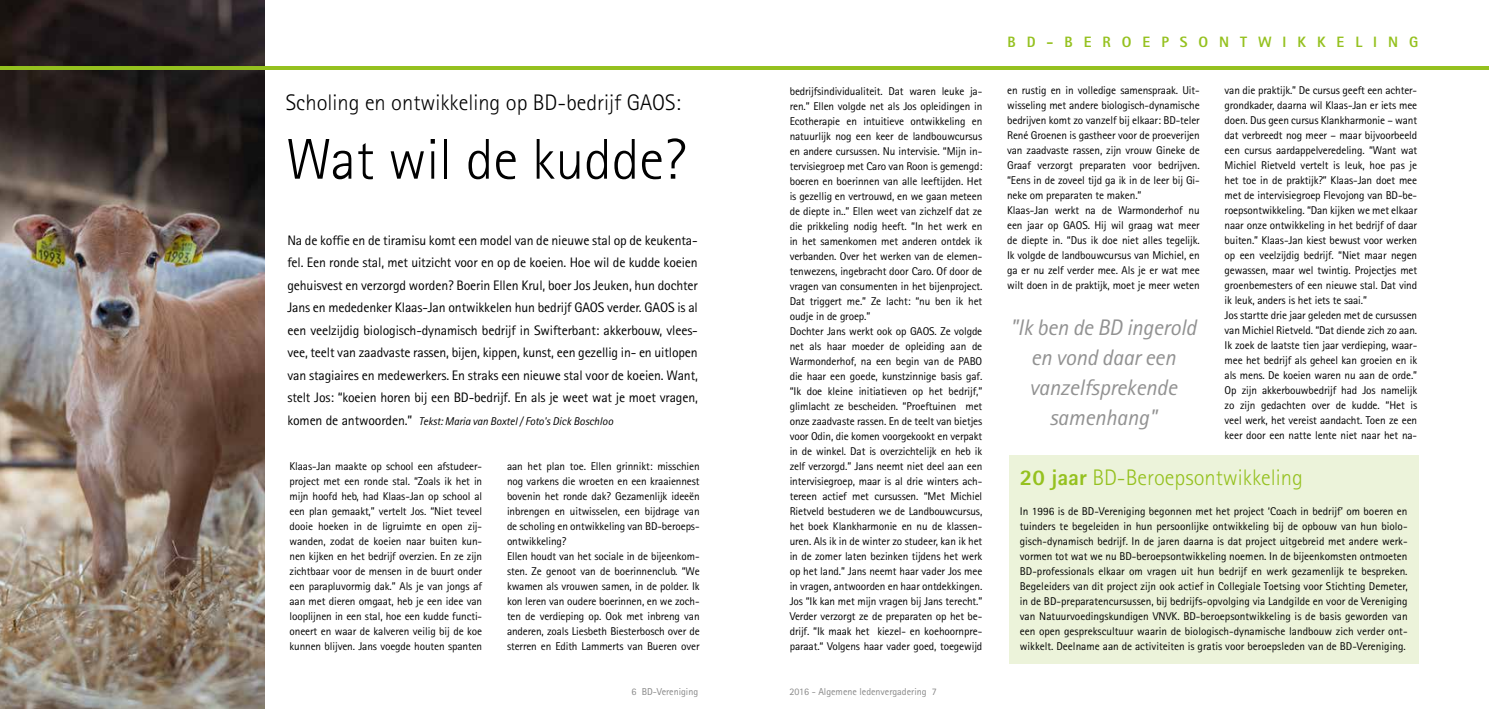
<style>
.page{position:relative;width:1489px;height:709px;background:#fff}
.page>*{position:absolute;margin:0;border:0;box-sizing:border-box;transform-origin:0 0}
.t1{font:300 57.5px "Rotis Sans Serif";color:#000}
.t2{font:italic 22.5px/30px "Rotis Sans Serif";letter-spacing:-.01em;color:#929292;text-align:center}
.t3{font:300 22.5px "Rotis Sans Serif";color:#000}
.t4{font:300 22.5px "Rotis Sans Serif";color:#95c11f}
.t5{font:800 15px "Rotis Sans Serif";letter-spacing:.73em;color:#95c11f}
.t6{font:13.75px/22.5px "Rotis Sans Serif";letter-spacing:-.01em;color:#000;text-align:justify}
.t7{font:11.25px/15px "Rotis Sans Serif";letter-spacing:-.01em;color:#000}
.t8{font:italic 11.25px "Rotis Sans Serif";letter-spacing:-.01em;color:#000}
.t9{font:10px "Rotis Sans Serif";color:#878787}
.s1{font-style:normal;font-size:13.75px}
.s2{font-weight:800}
</style>
<div class="page">
<div style="left:1009px;top:455px;width:409px;height:209px;background:#ecf3da"></div>
<img style="left:0;top:0;width:265px;height:709px">
<hr style="left:0;top:66px;width:1488px;height:4px;background:#95c11f">
<h2 class="t3" style="left:286px;top:89px;width:396px">Scholing en ontwikkeling op BD-bedrijf GAOS:</h2>
<h1 class="t1" style="left:286px;top:126px;width:402px">Wat wil de kudde?</h1>
<p class="t6" style="left:287px;top:229px;width:412px">Na de koffie en de tiramisu komt een model van de nieuwe stal op de keukenta&shy;fel. Een ronde stal, met uitzicht voor en op de koeien. Hoe wil de kudde koeien gehuisvest en verzorgd worden? Boerin Ellen Krul, boer Jos Jeuken, hun dochter Jans en mededenker Klaas-Jan ontwikkelen hun bedrijf GAOS verder. GAOS is al een veelzijdig biologisch-dynamisch bedrijf in Swifterbant: akkerbouw, vlees&shy;vee, teelt van zaadvaste rassen, bijen, kippen, kunst, een gezellig in- en uitlopen van stagiaires en medewerkers. En straks een nieuwe stal voor de koeien. Want, stelt Jos: “koeien horen bij een BD-bedrijf. En als je weet wat je moet vragen,</p>
<p class="t8" style="left:287px;top:414px;width:327px"><span class="s1">komen de antwoorden.”</span> Tekst: Maria van Boxtel / Foto's Dick Boschloo</p>
<p class="t7" style="left:289px;top:458px;width:194px;text-align:justify">Klaas-Jan maakte op school een afstudeer&shy;project met een ronde stal. “Zoals ik het in mijn hoofd heb, had Klaas-Jan op school al een plan gemaakt,” vertelt Jos. “Niet teveel dooie hoeken in de ligruimte en open zij&shy;wanden, zodat de koeien naar buiten kun&shy;nen kijken en het bedrijf overzien. En ze zijn zichtbaar voor de mensen in de buurt onder een parapluvormig dak.” Als je van jongs af aan met dieren omgaat, heb je een idee van looplijnen in een stal, hoe een kudde functi&shy;oneert en waar de kalveren veilig bij de koe kunnen blijven. Jans voegde houten spanten</p>
<p class="t7" style="left:507px;top:458px;width:194px">aan het plan toe. Ellen grinnikt: misschien nog varkens die wroeten en een kraaiennest bovenin het ronde dak? Gezamenlijk ideeën inbrengen en uitwisselen, een bijdrage van de scholing en ontwikkeling van BD-beroeps&shy;ontwikkeling?<br>Ellen houdt van het sociale in de bijeenkom&shy;sten. Ze genoot van de boerinnenclub. “We kwamen als vrouwen samen, in de polder. Ik kon leren van oudere boerinnen, en we zoch&shy;ten de verdieping op. Ook met inbreng van anderen, zoals Liesbeth Biesterbosch over de sterren en Edith Lammerts van Bueren over</p>
<h3 class="t5" style="left:1007px;top:32px;width:412px">BD-BEROEPSONTWIKKELING</h3>
<p class="t7" style="left:789px;top:83px;width:194px">bedrijfsindividualiteit. Dat waren leuke ja&shy;ren.” Ellen volgde net als Jos opleidingen in Ecotherapie en intuitieve ontwikkeling en natuurlijk nog een keer de landbouwcursus en andere cursussen. Nu intervisie. “Mijn in&shy;tervisiegroep met Caro van Roon is gemengd: boeren en boerinnen van alle leeftijden. Het is gezellig en vertrouwd, en we gaan meteen de diepte in..” Ellen weet van zichzelf dat ze die prikkeling nodig heeft. “In het werk en in het samenkomen met anderen ontdek ik verbanden. Over het werken van de elemen&shy;tenwezens, ingebracht door Caro. Of door de vragen van consumenten in het bijenproject.<br>Dat triggert me.” Ze lacht: “nu ben ik het oudje in de groep.”<br>Dochter Jans werkt ook op GAOS. Ze volgde net als haar moeder de opleiding aan de Warmonderhof, na een begin van de PABO die haar een goede, kunstzinnige basis gaf. “Ik doe kleine initiatieven op het bedrijf,” glimlacht ze bescheiden. “Proeftuinen met onze zaadvaste rassen. En de teelt van bietjes voor Odin, die komen voorgekookt en verpakt in de winkel. Dat is overzichtelijk en heb ik zelf verzorgd.” Jans neemt niet deel aan een intervisiegroep, maar is al drie winters ach&shy;tereen actief met cursussen. “Met Michiel Rietveld bestuderen we de Landbouwcursus, het boek Klankharmonie en nu de klassen&shy;uren. Als ik in de winter zo studeer, kan ik het in de zomer laten bezinken tijdens het werk op het land.” Jans neemt haar vader Jos mee in vragen, antwoorden en haar ontdekkingen.<br>Jos “Ik kan met mijn vragen bij Jans terecht.” Verder verzorgt ze de preparaten op het be&shy;drijf. “Ik maak het kiezel- en koehoornpre&shy;paraat.“ Volgens haar vader goed, toegewijd</p>
<p class="t7" style="left:1007px;top:83px;width:194px">en rustig en in volledige samenspraak. Uit&shy;wisseling met andere biologisch-dynamische bedrijven komt zo vanzelf bij elkaar: BD-teler René Groenen is gastheer voor de proeverijen van zaadvaste rassen, zijn vrouw Gineke de Graaf verzorgt preparaten voor bedrijven. “Eens in de zoveel tijd ga ik in de leer bij Gi&shy;neke om preparaten te maken.”<br>Klaas-Jan werkt na de Warmonderhof nu een jaar op GAOS. Hij wil graag wat meer de diepte in. “Dus ik doe niet alles tegelijk.<br>Ik volgde de landbouwcursus van Michiel, en ga er nu zelf verder mee. Als je er wat mee wilt doen in de praktijk, moet je meer weten</p>
<p class="t7" style="left:1224px;top:83px;width:194px">van die praktijk.” De cursus geeft een achter&shy;grondkader, daarna wil Klaas-Jan er iets mee doen. Dus geen cursus Klankharmonie – want dat verbreedt nog meer – maar bijvoorbeeld een cursus aardappelveredeling. “Want wat Michiel Rietveld vertelt is leuk, hoe pas je het toe in de praktijk?” Klaas-Jan doet mee met de intervisiegroep Flevojong van BD-be&shy;roepsontwikkeling. “Dan kijken we met elkaar naar onze ontwikkeling in het bedrijf of daar buiten.” Klaas-Jan kiest bewust voor werken op een veelzijdig bedrijf. “Niet maar negen gewassen, maar wel twintig. Projectjes met groenbemesters of een nieuwe stal. Dat vind ik leuk, anders is het iets te saai.”<br>Jos startte drie jaar geleden met de cursussen van Michiel Rietveld. “Dat diende zich zo aan.<br>Ik zoek de laatste tien jaar verdieping, waar&shy;mee het bedrijf als geheel kan groeien en ik als mens. De koeien waren nu aan de orde.” Op zijn akkerbouwbedrijf had Jos namelijk zo zijn gedachten over de kudde. “Het is veel werk, het vereist aandacht. Toen ze een keer door een natte lente niet naar het na-</p>
<h2 class="t2" style="left:1009px;top:312px;width:188px">"Ik ben de BD ingerold en vond daar een vanzelfsprekende samenhang"</h2>
<h2 class="t4" style="left:1019px;top:464px;width:284px"><span class="s2">20 jaar</span> BD-Beroepsontwikkeling</h2>
<p class="t7" style="left:1019px;top:503px;width:389px;text-align:justify">In 1996 is de BD-Vereniging begonnen met het project ‘Coach in bedrijf’ om boeren en tuinders te begeleiden in hun persoonlijke ontwikkeling bij de opbouw van hun biolo&shy;gisch-dynamisch bedrijf. In de jaren daarna is dat project uitgebreid met andere werk&shy;vormen tot wat we nu BD-beroepsontwikkeling noemen. In de bijeenkomsten ontmoeten BD-professionals elkaar om vragen uit hun bedrijf en werk gezamenlijk te bespreken.<br>Begeleiders van dit project zijn ook actief in Collegiale Toetsing voor Stichting Demeter, in de BD-preparatencursussen, bij bedrijfs-opvolging via Landgilde en voor de Vereniging van Natuurvoedingskundigen VNVK. BD-beroepsontwikkeling is de basis geworden van een open gesprekscultuur waarin de biologisch-dynamische landbouw zich verder ont&shy;wikkelt. Deelname aan de activiteiten is gratis voor beroepsleden van de BD-Vereniging.</p>
<p class="t9" style="left:631px;top:685px;width:68px">6 BD-Vereniging</p>
<p class="t9" style="left:789px;top:685px;width:149px">2016 - Algemene ledenvergadering 7</p>
</div>
